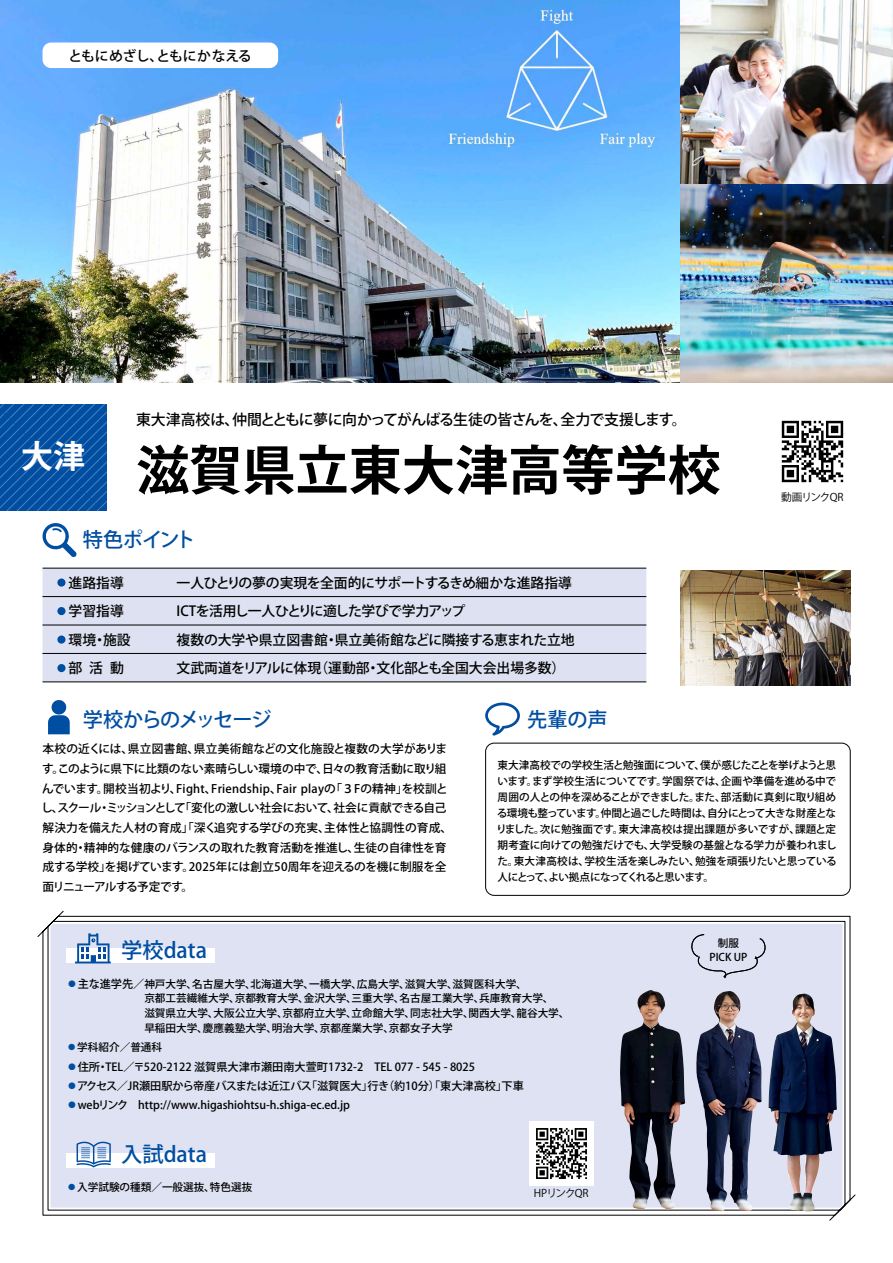
<style>
.page{position:relative;width:893px;height:1263px;background:#fff}
.page>*{position:absolute;margin:0;border:0;box-sizing:border-box;transform-origin:0 0}
.t1{font:700 53.1px "Koz Go Pr 6 N";color:#000}
.t2{font:700 31.95px "Koz Go Pr 6 N";color:#fff}
.t3{font:500 21.3px "Koz Go Pr 6 N";color:#004ea2}
.t4{font:500 20.25px "Koz Go Pr 6 N";letter-spacing:-.07em;color:#004ea2}
.t5{font:500 20.25px "Koz Go Pr 6 N";letter-spacing:-.05em;color:#004ea2}
.t6{font:500 14.85px "Koz Go Pr 6 N";letter-spacing:-.04em;color:#000}
.t7{font:500 13.8px "Koz Go Pr 6 N";letter-spacing:-.01em;color:#000}
.t8{font:500 13.8px "Koz Go Pr 6 N";letter-spacing:-.04em;color:#000}
.t9{font:500 13.8px "Koz Go Pr 6 N";letter-spacing:-.03em;color:#000}
.t10{font:500 11.7px "Koz Go Pr 6 N";color:#000}
.t11{font:500 11.7px "Koz Go Pr 6 N";letter-spacing:.02em;color:#000}
.t12{font:500 11.7px "Koz Go Pr 6 N";letter-spacing:-.02em;color:#000}
.t13{font:500 11.7px/19.6px "Koz Go Pr 6 N";letter-spacing:-.07em;color:#000}
.t14{font:500 11.7px "Koz Go Pr 6 N";letter-spacing:-.14em;color:#000}
.t15{font:500 11.1px/19.2px "Koz Go Pr 6 N";color:#000}
.t16{font:500 10.65px/19.4px "Koz Go Pr 6 N";color:#000}
.t17{font:500 10.65px "Koz Go Pr 6 N";letter-spacing:-.065em;color:#000}
.t18{font:500 10.65px/15.9px "Koz Go Pr 6 N";letter-spacing:-.085em;color:#000}
.t19{font:500 10.65px "Koz Go Pr 6 N";letter-spacing:-.04em;color:#000}
.t20{font:10.65px "Koz Go Pr 6 N";letter-spacing:-.085em;color:#000}
.t21{font:500 10.65px "Koz Go Pr 6 N";letter-spacing:-.06em;color:#000}
.s1{color:#004ea2}
.s2{font-size:10.65px}
</style>
<div class="page">
<svg style="left:0;top:404px;width:107px;height:106px;background:#0954a5"></svg>
<svg style="left:48px;top:700px;width:22px;height:34px"></svg>
<svg style="left:37px;top:911px;width:819px;height:310px"></svg>
<svg style="left:51px;top:924px;width:791px;height:283px;background:#d0d4e4"></svg>
<svg style="left:42px;top:523px;width:35px;height:34px"></svg>
<div style="left:67px;top:1153px;width:148px;height:14px;background:#fff"></div>
<div style="left:67px;top:949px;width:148px;height:14px;background:#fff"></div>
<div style="left:43px;top:569px;width:603px;height:113px;background:#dee1f1"></div>
<hr style="left:43px;top:568px;width:603px;height:1px;background:#000">
<hr style="left:43px;top:596px;width:603px;height:1px;background:#000">
<hr style="left:43px;top:625px;width:603px;height:1px;background:#000">
<hr style="left:43px;top:653px;width:603px;height:1px;background:#000">
<hr style="left:43px;top:682px;width:603px;height:1px;background:#000">
<svg style="left:485px;top:702px;width:35px;height:33px"></svg>
<svg style="left:75px;top:933px;width:36px;height:30px"></svg>
<svg style="left:76px;top:1142px;width:35px;height:25px"></svg>
<svg style="left:57px;top:578px;width:9px;height:9px"></svg>
<div style="left:57px;top:607px;width:9px;height:8px;background:#004ea2;border-radius:50%"></div>
<svg style="left:57px;top:635px;width:9px;height:9px"></svg>
<div style="left:57px;top:664px;width:9px;height:8px;background:#004ea2;border-radius:50%"></div>
<img style="left:620px;top:990px;width:105px;height:219px">
<div style="left:485px;top:743px;width:365px;height:152px;border:1px solid #000;border-radius:9px"></div>
<svg style="left:688px;top:934px;width:82px;height:45px;background:#d2d6e5"></svg>
<img style="left:0;top:0;width:893px;height:383px">
<img style="left:680px;top:571px;width:170px;height:114px">
<img style="left:781px;top:420px;width:63px;height:63px">
<img style="left:529px;top:1122px;width:64px;height:63px">
<div style="left:43px;top:43px;width:235px;height:25px;background:#fff;border-radius:9px"></div>
<p class="t7" style="left:69px;top:48px;width:96px">ともにめざし、</p>
<p class="t7" style="left:156px;top:48px;width:97px">ともにかなえる</p>
<h2 class="t2" style="left:21px;top:438px;width:65px">大津</h2>
<h3 class="t6" style="left:232px;top:411px;width:337px">仲間とともに夢に向かってがんばる生徒の皆さんを、</h3>
<h3 class="t6" style="left:560px;top:411px;width:128px">全力で支援します。</h3>
<h3 class="t6" style="left:136px;top:411px;width:105px">東大津高校は、</h3>
<h1 class="t1" style="left:136px;top:440px;width:586px">滋賀県立東大津高等学校</h1>
<h3 class="t5" style="left:83px;top:528px;width:114px">特色ポイント</h3>
<p class="t7" style="left:69px;top:575px;width:57px">進路指導</p>
<p class="t7" style="left:177px;top:575px;width:397px">一人ひとりの夢の実現を全面的にサポートするきめ細かな進路指導</p>
<p class="t7" style="left:69px;top:603px;width:57px">学習指導</p>
<p class="t8" style="left:177px;top:603px;width:290px">ICTを活用し一人ひとりに適した学びで学力アップ</p>
<p class="t7" style="left:69px;top:632px;width:29px">環境</p>
<p class="t7" style="left:103px;top:632px;width:29px">施設</p>
<p class="t7" style="left:93px;top:632px;width:15px">・</p>
<p class="t7" style="left:335px;top:632px;width:241px">県立美術館などに隣接する恵まれた立地</p>
<p class="t7" style="left:177px;top:632px;width:153px">複数の大学や県立図書館</p>
<p class="t7" style="left:324px;top:632px;width:15px">・</p>
<p class="t7" style="left:69px;top:660px;width:57px">部活動</p>
<p class="t7" style="left:377px;top:660px;width:190px">文化部とも全国大会出場多数(</p>
<p class="t9" style="left:177px;top:660px;width:146px">文武両道をリアルに体現</p>
<p class="t7" style="left:315px;top:660px;width:56px">（運動部</p>
<p class="t7" style="left:366px;top:660px;width:15px">・</p>
<h3 class="t4" style="left:83px;top:708px;width:190px">学校からのメッセージ</h3>
<p class="t10" style="left:194px;top:742px;width:255px">県立美術館などの文化施設と複数の大学がありま</p>
<p class="t10" style="left:128px;top:742px;width:73px">県立図書館、</p>
<p class="t10" style="left:43px;top:742px;width:92px">本校の近くには、</p>
<h3 class="t5" style="left:527px;top:708px;width:82px">先輩の声</h3>
<p class="t20" style="left:781px;top:491px;width:64px">動画リンクQR</p>
<p class="t10" style="left:42px;top:762px;width:287px">すこのように県下に比類のない素晴らしい環境の中で、</p>
<p class="t10" style="left:53px;top:762px;width:13px">。</p>
<p class="t10" style="left:322px;top:762px;width:126px">日々の教育活動に取り組</p>
<p class="t10" style="left:330px;top:782px;width:79px">「３Fの精神」</p>
<p class="t11" style="left:42px;top:782px;width:176px">んでいます開校当初より Fight、</p>
<p class="t10" style="left:402px;top:782px;width:47px">を校訓と</p>
<p class="t11" style="left:211px;top:782px;width:72px">Friendship、</p>
<p class="t11" style="left:276px;top:782px;width:61px">Fair playの</p>
<p class="t10" style="left:170px;top:782px;width:13px">、</p>
<p class="t10" style="left:97px;top:782px;width:13px">。</p>
<p class="t10" style="left:180px;top:801px;width:268px">「変化の激しい社会において社会に貢献できる自己</p>
<p class="t10" style="left:327px;top:801px;width:13px">、</p>
<p class="t14" style="left:41px;top:801px;width:146px">しスクールミッションとして</p>
<p class="t10" style="left:99px;top:801px;width:13px">・</p>
<p class="t10" style="left:52px;top:801px;width:13px">、</p>
<p class="t16" style="left:497px;top:756px;width:340px">東大津高校での学校生活と勉強面について僕が感じたことを挙げようと思</p>
<p class="t16" style="left:695px;top:756px;width:12px">、</p>
<p class="t16" style="left:721px;top:772px;width:117px">企画や準備を進める中で</p>
<p class="t16" style="left:497px;top:772px;width:230px">いますまず学校生活についてです学園祭では、</p>
<p class="t16" style="left:656px;top:772px;width:12px">。</p>
<p class="t16" style="left:527px;top:772px;width:12px">。</p>
<p class="t19" style="left:497px;top:791px;width:204px">周囲の人との仲を深めることができました。</p>
<p class="t16" style="left:721px;top:788px;width:117px">部活動に真剣に取り組め</p>
<p class="t16" style="left:694px;top:788px;width:33px">また、</p>
<p class="t21" style="left:707px;top:807px;width:130px">自分にとって大きな財産とな</p>
<p class="t17" style="left:497px;top:807px;width:217px">る環境も整っています仲間と過ごした時間は、</p>
<p class="t16" style="left:595px;top:804px;width:12px">。</p>
<p class="t10" style="left:43px;top:821px;width:289px">解決力を備えた人材の育成」「深く追究する学びの充実、</p>
<p class="t10" style="left:324px;top:821px;width:129px">主体性と協調性の育成、</p>
<p class="t16" style="left:540px;top:820px;width:261px">次に勉強面です東大津高校は提出課題が多いですが、</p>
<p class="t16" style="left:613px;top:820px;width:12px">。</p>
<p class="t16" style="left:795px;top:820px;width:42px">課題と定</p>
<p class="t16" style="left:496px;top:820px;width:50px">りました。</p>
<p class="t10" style="left:84px;top:841px;width:277px">精神的な健康のバランスの取れた教育活動を推進し、</p>
<p class="t10" style="left:42px;top:841px;width:37px">身体的</p>
<p class="t10" style="left:354px;top:841px;width:94px">生徒の自律性を育</p>
<p class="t10" style="left:75px;top:841px;width:13px">・</p>
<p class="t16" style="left:649px;top:836px;width:189px">大学受験の基盤となる学力が養われまし</p>
<p class="t16" style="left:497px;top:836px;width:158px">期考査に向けての勉強だけでも、</p>
<p class="t12" style="left:105px;top:860px;width:343px">を掲げています 2025年には創立50周年を迎えるのを機に制服を全</p>
<p class="t10" style="left:183px;top:860px;width:13px">。</p>
<p class="t13" style="left:43px;top:857px;width:152px">成する学校」<br>面リニューアルする予定です。</p>
<p class="t16" style="left:584px;top:852px;width:117px">学校生活を楽しみたい、</p>
<p class="t16" style="left:514px;top:852px;width:77px">東大津高校は、</p>
<p class="t17" style="left:695px;top:855px;width:143px">勉強を頑張りたいと思っている</p>
<p class="t18" style="left:497px;top:853px;width:218px">た。<br>人にとってよい拠点になってくれると思います。</p>
<p class="t16" style="left:544px;top:868px;width:12px">、</p>
<h3 class="t3" style="left:121px;top:938px;width:87px">学校data</h3>
<p class="t16" style="left:709px;top:936px;width:40px;line-height:13.8px;text-align:center">制服<br>PICK UP</p>
<p class="t15" style="left:67px;top:974px;width:132px"><span class="s1">⃝</span>主な進学先／<span class="s2">神戸大学、</span></p>
<p class="t16" style="left:192px;top:974px;width:65px">名古屋大学、</p>
<p class="t16" style="left:251px;top:974px;width:65px">北海道大学、</p>
<p class="t16" style="left:309px;top:974px;width:54px">一橋大学、</p>
<p class="t16" style="left:357px;top:974px;width:54px">広島大学、</p>
<p class="t16" style="left:405px;top:974px;width:54px">滋賀大学、</p>
<p class="t16" style="left:453px;top:974px;width:76px">滋賀医科大学、</p>
<p class="t16" style="left:144px;top:989px;width:97px">京都工芸繊維大学、</p>
<p class="t16" style="left:235px;top:989px;width:76px">京都教育大学、</p>
<p class="t16" style="left:304px;top:989px;width:54px">金沢大学、</p>
<p class="t16" style="left:352px;top:989px;width:54px">三重大学、</p>
<p class="t16" style="left:399px;top:989px;width:86px">名古屋工業大学、</p>
<p class="t16" style="left:479px;top:989px;width:76px">兵庫教育大学、</p>
<p class="t16" style="left:144px;top:1004px;width:76px">滋賀県立大学、</p>
<p class="t16" style="left:213px;top:1004px;width:76px">大阪公立大学、</p>
<p class="t16" style="left:283px;top:1004px;width:76px">京都府立大学、</p>
<p class="t16" style="left:352px;top:1004px;width:65px">立命館大学、</p>
<p class="t16" style="left:410px;top:1004px;width:65px">同志社大学、</p>
<p class="t16" style="left:469px;top:1004px;width:54px">関西大学、</p>
<p class="t16" style="left:516px;top:1004px;width:54px">龍谷大学、</p>
<p class="t16" style="left:67px;top:1019px;width:143px;text-indent:78px">早稲田大学、<span class="s1">⃝</span>学科紹介／普通科</p>
<p class="t15" style="left:106px;top:1057px;width:371px">TEL／〒520-2122 滋賀県大津市瀬田南大萱町1732-2　TEL 077 - 545 - 8025</p>
<p class="t16" style="left:203px;top:1019px;width:76px">慶應義塾大学、</p>
<p class="t16" style="left:272px;top:1019px;width:54px">明治大学、</p>
<p class="t16" style="left:320px;top:1019px;width:76px">京都産業大学、</p>
<p class="t16" style="left:389px;top:1019px;width:65px">京都女子大学</p>
<p class="t15" style="left:67px;top:1057px;width:35px"><span class="s1">⃝</span>住所</p>
<p class="t15" style="left:97px;top:1057px;width:13px">・</p>
<p class="t15" style="left:67px;top:1076px;width:285px"><span class="s1">⃝</span>アクセス／JR瀬田駅から帝産バスまたは近江バス<br><span class="s1">⃝</span>webリンク　http://www.higashiohtsu h- .shiga-ec.ed j p.</p>
<p class="t15" style="left:306px;top:1076px;width:68px">「滋賀医大」</p>
<p class="t15" style="left:383px;top:1076px;width:125px">（約10分）「東大津高校」</p>
<p class="t15" style="left:367px;top:1076px;width:23px">行き</p>
<p class="t15" style="left:502px;top:1076px;width:24px">下車</p>
<h3 class="t3" style="left:121px;top:1142px;width:87px">入試data</h3>
<p class="t16" style="left:67px;top:1178px;width:150px"><span class="s1">⃝</span>入学試験の種類／一般選抜、</p>
<p class="t16" style="left:210px;top:1178px;width:44px">特色選抜</p>
<p class="t20" style="left:534px;top:1187px;width:56px">HPリンクQR</p>
</div>
